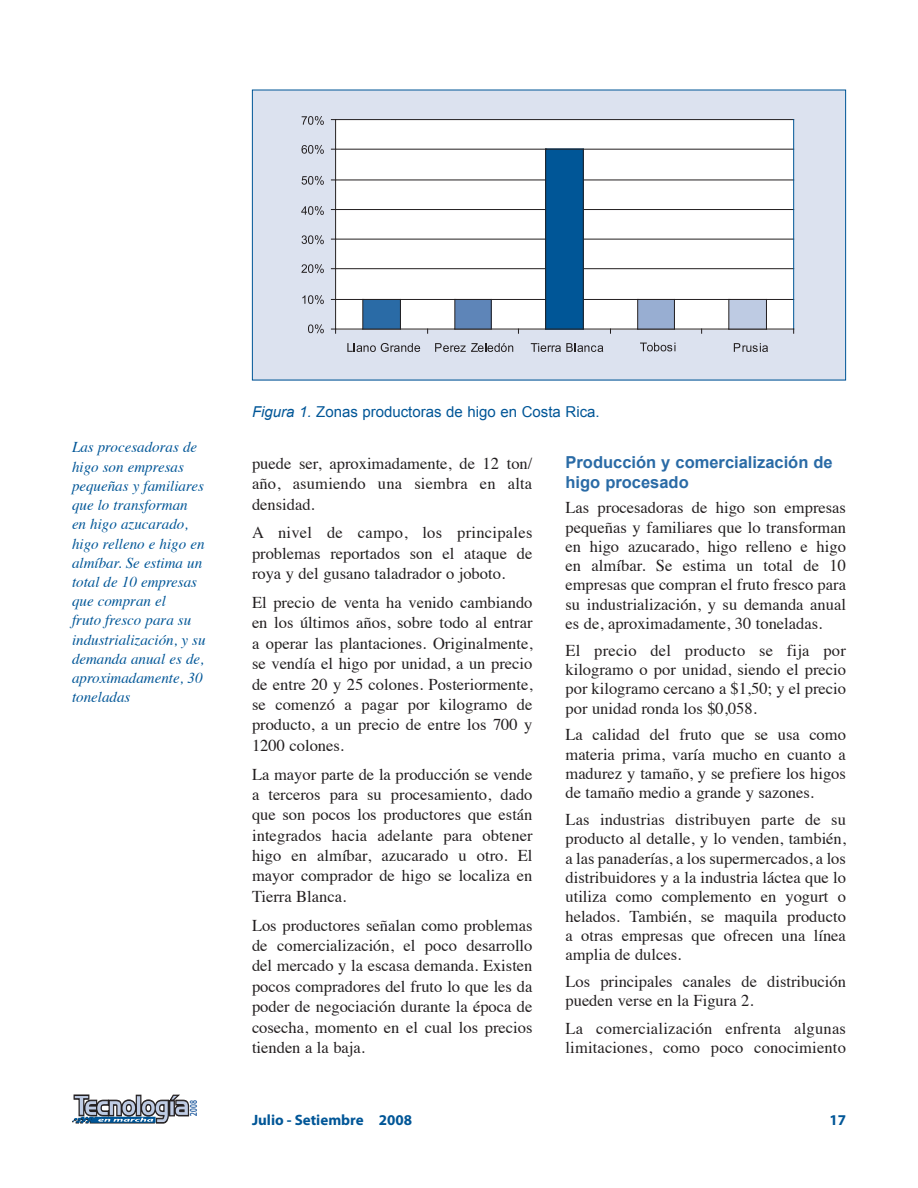
<style>
.page{position:relative;width:918px;height:1188px;background:#fff}
.page>*{position:absolute;margin:0;border:0;box-sizing:border-box;transform-origin:0 0}
.t1{font:16.5px/20.4px "Times";color:#231f20;text-align:justify}
.t2{font:700 16.5px/19.6px "Arial";color:#2a6ba6}
.t3{font:italic 15px/19.2px "Times";color:#005697}
.t4{font:15px "Arial";color:#005697}
.t5{font:700 15px "Myriad Pro";color:#005697}
.s1{font-style:italic}
</style>
<div class="page">
<svg style="left:72px;top:1095px;width:125px;height:29px"></svg>
<div style="left:252px;top:90px;width:594px;height:290px;background:#dce2ef"></div>
<div style="left:336px;top:120px;width:458px;height:209px;background:#fff"></div>
<hr style="left:336px;top:299px;width:458px;height:1px;background:#231f20">
<hr style="left:336px;top:268px;width:458px;height:1px;background:#231f20">
<hr style="left:336px;top:239px;width:458px;height:1px;background:#231f20">
<hr style="left:336px;top:209px;width:458px;height:1px;background:#231f20">
<hr style="left:336px;top:180px;width:458px;height:1px;background:#231f20">
<hr style="left:336px;top:149px;width:458px;height:1px;background:#231f20">
<hr style="left:336px;top:119px;width:458px;height:1px;background:#231f20">
<hr style="left:793px;top:120px;width:1px;height:209px;background:#005697">
<hr style="left:336px;top:329px;width:458px;height:1px;background:#231f20">
<hr style="left:335px;top:120px;width:1px;height:209px;background:#231f20">
<div style="left:363px;top:299px;width:37px;height:30px;background:#2a6ba6"></div>
<hr style="left:363px;top:299px;width:37px;height:1px;background:#231f20">
<hr style="left:400px;top:299px;width:1px;height:30px;background:#231f20">
<hr style="left:362px;top:299px;width:1px;height:30px;background:#231f20">
<div style="left:455px;top:299px;width:36px;height:30px;background:#5e85b8"></div>
<hr style="left:455px;top:299px;width:36px;height:1px;background:#231f20">
<hr style="left:491px;top:299px;width:1px;height:30px;background:#231f20">
<hr style="left:455px;top:299px;width:1px;height:30px;background:#231f20">
<div style="left:546px;top:149px;width:37px;height:180px;background:#005697"></div>
<div style="left:545px;top:149px;width:39px;height:181px;border:1px solid #005697"></div>
<hr style="left:546px;top:149px;width:37px;height:1px;background:#231f20">
<hr style="left:583px;top:149px;width:1px;height:180px;background:#231f20">
<hr style="left:546px;top:329px;width:37px;height:1px;background:#231f20">
<hr style="left:545px;top:149px;width:1px;height:180px;background:#231f20">
<div style="left:638px;top:299px;width:36px;height:30px;background:#98aed2"></div>
<hr style="left:638px;top:299px;width:36px;height:1px;background:#231f20">
<hr style="left:674px;top:299px;width:1px;height:30px;background:#231f20">
<hr style="left:637px;top:299px;width:1px;height:30px;background:#231f20">
<div style="left:729px;top:299px;width:37px;height:30px;background:#becbe3"></div>
<hr style="left:729px;top:299px;width:37px;height:1px;background:#231f20">
<hr style="left:766px;top:299px;width:1px;height:30px;background:#231f20">
<hr style="left:729px;top:299px;width:1px;height:30px;background:#231f20">
<svg style="left:308px;top:324px;width:16px;height:9px"></svg>
<svg style="left:302px;top:295px;width:22px;height:9px"></svg>
<svg style="left:301px;top:264px;width:23px;height:9px"></svg>
<svg style="left:302px;top:235px;width:22px;height:9px"></svg>
<svg style="left:301px;top:206px;width:23px;height:9px"></svg>
<svg style="left:302px;top:176px;width:22px;height:9px"></svg>
<svg style="left:302px;top:145px;width:22px;height:9px"></svg>
<svg style="left:302px;top:116px;width:22px;height:9px"></svg>
<svg style="left:347px;top:343px;width:73px;height:9px"></svg>
<svg style="left:435px;top:343px;width:78px;height:9px"></svg>
<svg style="left:531px;top:343px;width:72px;height:9px"></svg>
<svg style="left:640px;top:343px;width:35px;height:8px"></svg>
<svg style="left:734px;top:343px;width:34px;height:9px"></svg>
<div style="left:252px;top:90px;width:594px;height:290px;border:1px solid #005697"></div>
<p class="t3" style="left:72px;top:436px;width:135px">Las procesadoras de higo son empresas pequeñas y familiares que lo transforman en higo azucarado, higo relleno e higo en almíbar. Se estima un total de 10 empresas que compran el<br>fruto fresco para su industrialización, y su demanda anual es de, aproximadamente, 30 toneladas</p>
<p class="t4" style="left:252px;top:402px;width:349px"><span class="s1">Figura 1.</span> Zonas productoras de higo en Costa Rica.</p>
<p class="t1" style="left:252px;top:452px;width:282px">puede ser, aproximadamente, de 12 ton/ año, asumiendo una siembra en alta densidad.</p>
<p class="t1" style="left:252px;top:521px;width:282px">A nivel de campo, los principales problemas reportados son el ataque de roya y del gusano taladrador o joboto.</p>
<p class="t1" style="left:252px;top:591px;width:282px">El precio de venta ha venido cambiando en los últimos años, sobre todo al entrar a operar las plantaciones. Originalmente, se vendía el higo por unidad, a un precio de entre 20 y 25 colones. Posteriormente, se comenzó a pagar por kilogramo de producto, a un precio de entre los 700 y 1200 colones.</p>
<p class="t1" style="left:252px;top:762px;width:282px">La mayor parte de la producción se vende a terceros para su procesamiento, dado que son pocos los productores que están integrados hacia adelante para obtener higo en almíbar, azucarado u otro. El mayor comprador de higo se localiza en Tierra Blanca.</p>
<p class="t1" style="left:252px;top:914px;width:282px">Los productores señalan como problemas de comercialización, el poco desarrollo del mercado y la escasa demanda. Existen pocos compradores del fruto lo que les da poder de negociación durante la época de cosecha, momento en el cual los precios tienden a la baja.</p>
<p class="t2" style="left:566px;top:453px;width:269px">Producción y comercialización de higo procesado</p>
<p class="t1" style="left:566px;top:496px;width:282px;line-height:19.4px">Las procesadoras de higo son empresas pequeñas y familiares que lo transforman en higo azucarado, higo relleno e higo en almíbar. Se estima un total de 10 empresas que compran el fruto fresco para su industrialización, y su demanda anual es de, aproximadamente, 30 toneladas.</p>
<p class="t1" style="left:566px;top:639px;width:282px;line-height:19.4px">El precio del producto se fija por kilogramo o por unidad, siendo el precio por kilogramo cercano a $1,50; y el precio por unidad ronda los $0,058.</p>
<p class="t1" style="left:566px;top:724px;width:282px;line-height:19.4px">La calidad del fruto que se usa como materia prima, varía mucho en cuanto a madurez y tamaño, y se prefiere los higos de tamaño medio a grande y sazones.</p>
<p class="t1" style="left:566px;top:808px;width:282px;line-height:19.4px">Las industrias distribuyen parte de su producto al detalle, y lo venden, también, a las panaderías, a los supermercados, a los distribuidores y a la industria láctea que lo utiliza como complemento en yogurt o helados. También, se maquila producto a otras empresas que ofrecen una línea amplia de dulces.</p>
<p class="t1" style="left:566px;top:970px;width:282px;line-height:19.6px">Los principales canales de distribución pueden verse en la Figura 2.</p>
<p class="t1" style="left:566px;top:1017px;width:282px;line-height:19.6px">La comercialización enfrenta algunas limitaciones, como poco conocimiento</p>
<p class="t5" style="left:252px;top:1110px;width:162px">Julio - Setiembre 2008</p>
<p class="t5" style="left:829px;top:1110px;width:18px">17</p>
</div>
